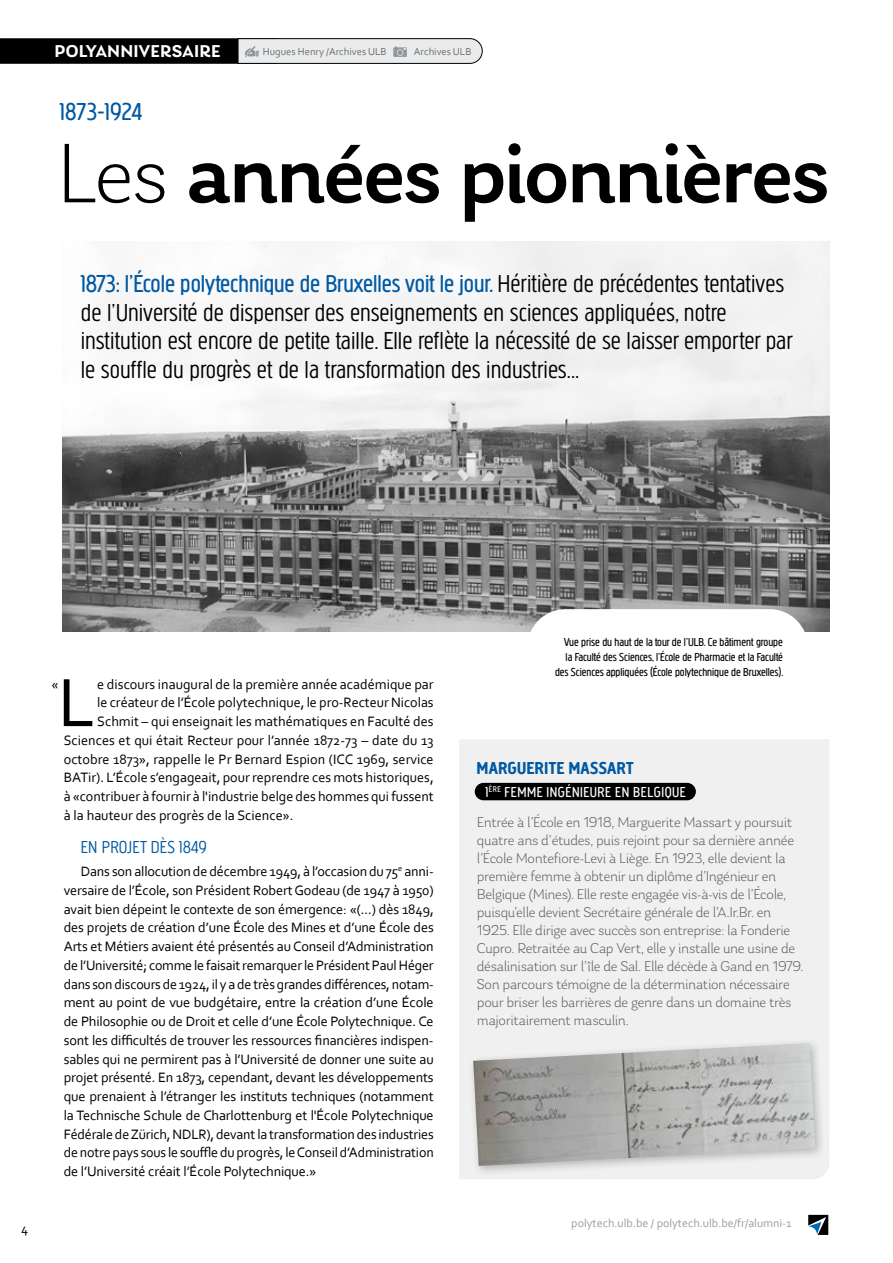
<style>
.page{position:relative;width:893px;height:1263px;background:#fff}
.page>*{position:absolute;margin:0;border:0;box-sizing:border-box;transform-origin:0 0}
.t1{font:500 88.5px "Laca";letter-spacing:-.03em;color:#000}
.t2{font:71.7px "Corbel";color:#000}
.t3{font:300 25.5px/28.5px "Creighton Pro";color:#000}
.t4{font:25.5px "Creighton Pro";letter-spacing:.005em;color:#0059a3}
.t5{font:700 18px "Creighton Pro";letter-spacing:.035em;color:#0059a3}
.t6{font:600 18px "Laca";letter-spacing:.005em;color:#fff}
.t7{font:300 18px "Creighton Pro";letter-spacing:.01em;color:#0059a3}
.t8{font:300 15px/18px "Laca";letter-spacing:-.025em;color:#575756}
.t9{font:15px "Creighton Pro";letter-spacing:.035em;color:#fff}
.t10{font:14.25px/18.8px "Corbel";color:#000;text-align:justify}
.t11{font:13.5px "Corbel";color:#000}
.t12{font:12px/15px "Creighton Pro";color:#000;text-align:right}
.t13{font:12px "Corbel";color:#9d9d9c}
.t14{font:10.5px "Corbel";color:#706f6f}
.s1{font-weight:300}
.s2{font-weight:400;color:#0059a3}
</style>
<div class="page">
<div style="left:459px;top:739px;width:370px;height:440px;background:#f0f0f0"></div>
<div style="left:475px;top:783px;width:221px;height:17px;background:#000;border-radius:9px"></div>
<img style="left:63px;top:241px;width:766px;height:390px">
<svg style="left:808px;top:1214px;width:21px;height:21px"></svg>
<div style="left:468px;top:1038px;width:358px;height:139px;background:#000;opacity:.25"></div>
<img style="left:473px;top:1043px;width:342px;height:123px">
<div style="left:527px;top:609px;width:281px;height:117px;background:#fff;border-radius:38px"></div>
<svg style="left:0;top:38px;width:483px;height:26px;background:#6d6d6e"></svg>
<p class="t6" style="left:55px;top:41px;width:167px">POLYANNIVERSAIRE</p>
<p class="t14" style="left:263px;top:45px;width:126px">Hugues Henry /Archives ULB</p>
<p class="t14" style="left:414px;top:45px;width:59px">Archives ULB</p>
<h3 class="t4" style="left:60px;top:98px;width:84px">1873-1924</h3>
<h1 class="t1" style="left:56px;top:122px;width:774px"><span class="s1">Les</span> années pionnières</h1>
<p class="t3" style="left:81px;top:269px;width:713px"><span class="s2">1873: l’École polytechnique de Bruxelles voit le jour.</span> Héritière de précédentes tentatives de l’Université de dispenser des enseignements en sciences appliquées, notre institution est encore de petite taille. Elle reflète la nécessité de se laisser emporter par le souffle du progrès et de la transformation des industries...</p>
<p class="t11" style="left:21px;top:1220px;width:8px">4</p>
<h2 class="t2" style="left:58px;top:658px;width:39px">L</h2>
<p class="t10" style="left:97px;top:674px;width:338px">e discours inaugural de la première année académique par</p>
<p class="t10" style="left:51px;top:674px;width:8px">«</p>
<p class="t10" style="left:97px;top:693px;width:338px">le créateur de l’École polytechnique, le pro-Recteur Nicolas</p>
<p class="t10" style="left:97px;top:712px;width:338px">Schmit – qui enseignait les mathématiques en Faculté des</p>
<p class="t10" style="left:64px;top:730px;width:371px">Sciences et qui était Recteur pour l’année 1872-73 – date du 13</p>
<p class="t10" style="left:64px;top:749px;width:371px">octobre 1873», rappelle le Pr Bernard Espion (ICC 1969, service</p>
<p class="t10" style="left:64px;top:768px;width:371px">BATir). L’École s’engageait, pour reprendre ces mots historiques,</p>
<p class="t10" style="left:64px;top:787px;width:371px">à «contribuer à fournir à l'industrie belge des hommes qui fussent</p>
<p class="t10" style="left:64px;top:805px;width:231px">à la hauteur des progrès de la Science».</p>
<p class="t7" style="left:81px;top:836px;width:128px">EN PROJET DÈS 1849</p>
<p class="t10" style="left:64px;top:862px;width:371px;text-indent:17px">Dans son allocution de décembre 1949, à l’occasion du 75<sup>e</sup> anni&shy;versaire de l’École, son Président Robert Godeau (de 1947 à 1950) avait bien dépeint le contexte de son émergence: «(...) dès 1849, des projets de création d’une École des Mines et d’une École des Arts et Métiers avaient été présentés au Conseil d’Administration de l’Université; comme le faisait remarquer le Président Paul Héger dans son discours de 1924, il y a de très grandes différences, notam&shy;ment au point de vue budgétaire, entre la création d’une École de Philosophie ou de Droit et celle d’une École Polytechnique. Ce sont les difficultés de trouver les ressources financières indispen&shy;sables qui ne permirent pas à l’Université de donner une suite au projet présenté. En 1873, cependant, devant les développements que prenaient à l’étranger les instituts techniques (notamment la Technische Schule de Charlottenburg et l'École Polytechnique Fédérale de Zürich, NDLR), devant la transformation des industries de notre pays sous le souffle du progrès, le Conseil d’Administration de l’Université créait l’École Polytechnique.»</p>
<p class="t12" style="left:555px;top:635px;width:230px">Vue prise du haut de la tour de l’ULB. Ce bâtiment groupe la Faculté des Sciences, l’École de Pharmacie et la Faculté des Sciences appliquées (École polytechnique de Bruxelles).</p>
<p class="t5" style="left:477px;top:758px;width:158px">MARGUERITE MASSART</p>
<p class="t9" style="left:485px;top:784px;width:202px">1<sup>ÈRE</sup> FEMME INGÉNIEURE EN BELGIQUE</p>
<p class="t8" style="left:477px;top:814px;width:328px">Entrée à l’École en 1918, Marguerite Massart y poursuit quatre ans d’études, puis rejoint pour sa dernière année l’École Montefiore-Levi à Liège. En 1923, elle devient la première femme à obtenir un diplôme d’Ingénieur en Belgique (Mines). Elle reste engagée vis-à-vis de l’École, puisqu’elle devient Secrétaire générale de l’A.Ir.Br. en 1925. Elle dirige avec succès son entreprise: la Fonderie Cupro. Retraitée au Cap Vert, elle y installe une usine de désalinisation sur l’île de Sal. Elle décède à Gand en 1979.<br>Son parcours témoigne de la détermination nécessaire pour briser les barrières de genre dans un domaine très majoritairement masculin.</p>
<p class="t13" style="left:571px;top:1215px;width:222px">polytech.ulb.be / polytech.ulb.be/fr/alumni-1</p>
</div>
